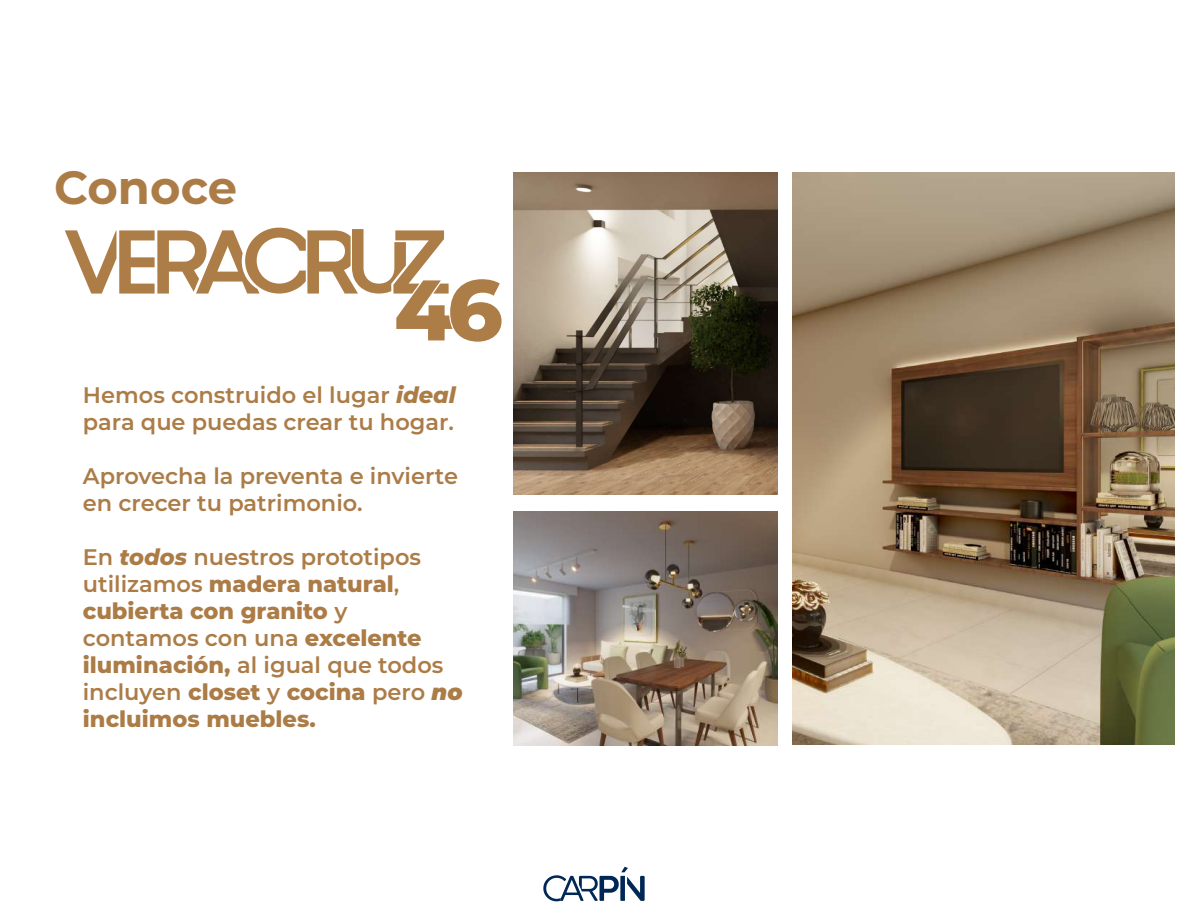
<style>
.page{position:relative;width:1188px;height:918px;background:#fff}
.page>*{position:absolute;margin:0;border:0;box-sizing:border-box;transform-origin:0 0}
.t1{font:700 46.5px "Montserrat";color:#ac7c47}
.t2{font:800 22.5px/27px "Montserrat";color:#ac7c47}
.t3{font:600 22.5px/27px "Montserrat";color:#ac7c47}
.s1{font-weight:800;font-style:italic}
.s2{font-weight:600}
.s3{font-style:italic}
.s4{font-weight:900;font-style:italic}
</style>
<div class="page">
<img style="left:514px;top:511px;width:264px;height:234px">
<img style="left:514px;top:172px;width:264px;height:322px">
<img style="left:792px;top:172px;width:382px;height:573px">
<svg style="left:65px;top:228px;width:437px;height:114px"></svg>
<svg style="left:543px;top:867px;width:102px;height:34px"></svg>
<h1 class="t1" style="left:54px;top:154px;width:185px">Conoce</h1>
<p class="t3" style="left:83px;top:381px;width:374px">Hemos construido el lugar <span class="s1">ideal </span>para que puedas crear tu hogar.</p>
<p class="t3" style="left:83px;top:462px;width:377px">Aprovecha la preventa e invierte en crecer tu patrimonio.</p>
<p class="t2" style="left:83px;top:542px;width:381px"><span class="s2">En</span> <span class="s3">todos</span> <span class="s2">nuestros prototipos utilizamos</span> madera natural<span class="s2">, </span>cubierta con granito <span class="s2">y contamos con una</span> excelente iluminación, <span class="s2">al igual que todos incluyen</span> closet <span class="s2">y</span> cocina <span class="s2">pero</span> <span class="s4">no </span>incluimos muebles.</p>
</div>
